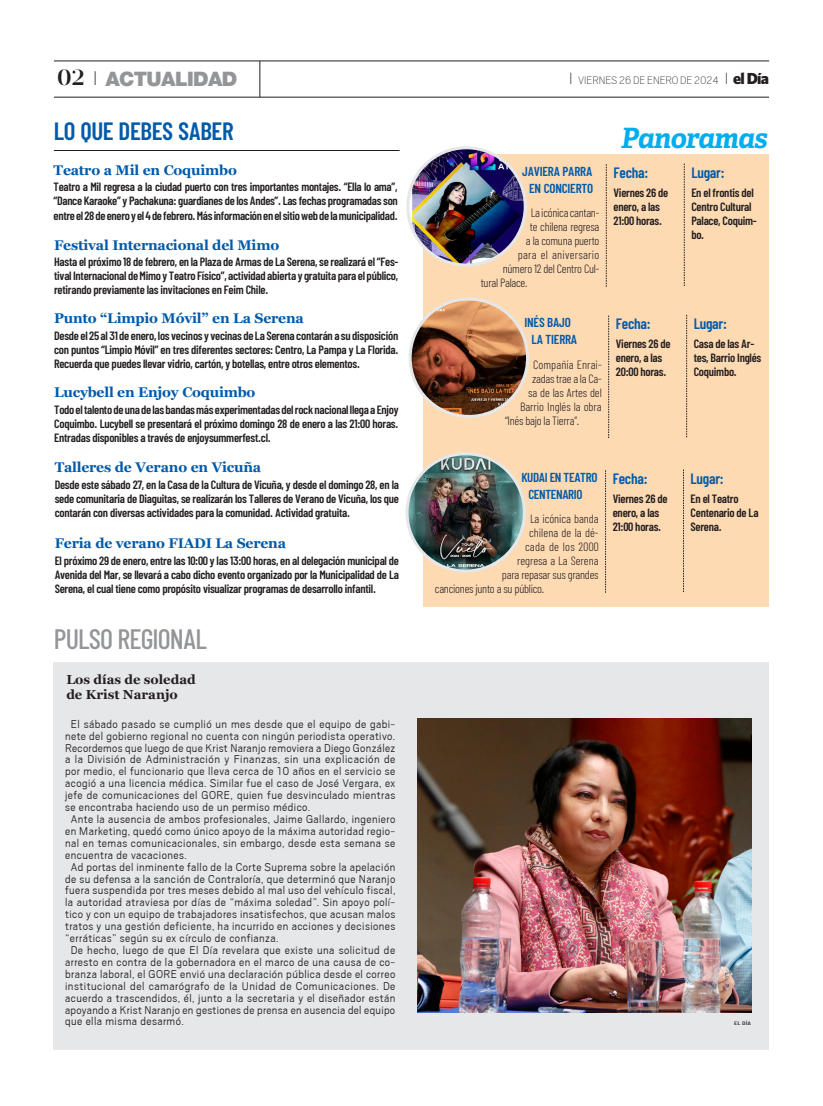
<style>
.page{position:relative;width:823px;height:1106px;background:#fff}
.page>*{position:absolute;margin:0;border:0;box-sizing:border-box;transform-origin:0 0}
.ND_SECCION_BREVES_BR{font:500 28px "Ashley";letter-spacing:-.03em;color:#939598}
.ND_SECCION_BREVES_BR-2{font:italic 700 28px "Adelle";letter-spacing:-.03em;color:#00aeef}
.ND_EPIGRAFE_PORTA{font:600 25px "Ashley";letter-spacing:-.015em;color:#015aaa}
.t1{font:900 20px "Helvetica Neue LT Std";letter-spacing:-.03em;color:#939598}
.ND_EPIGRAFE_PORTA-2{font:600 15px "Ashley";letter-spacing:-.015em;color:#015aaa}
.ND_EPIGRAFE_PORTA-3{font:700 14px "Georgia";letter-spacing:-.015em;color:#015aaa}
.ND_EPIGRAFE_PORTA-4{font:600 13px/17px "Ashley";letter-spacing:-.015em;color:#015aaa}
.ND_TITULO_BREVE{font:700 13px "Georgia";color:#231f20}
.TEXTO_BASE_2021{font:12.5px/11.9px "Scout";letter-spacing:.035em;color:#231f20;text-align:justify}
.TEXTO_DATO_NUEVO{font:600 12px/14px "Ashley";letter-spacing:-.02em;color:#231f20;text-align:justify}
.TEXTO_DATO_NUEVO-2{font:300 12px "Ashley";letter-spacing:-.02em;color:#231f20}
.TEXTO_DATO_NUEVO-3{font:300 12px "Ashley";letter-spacing:.02em;color:#231f20}
.t2{font:300 12px "Scout";color:#231f20}
.TEXTO_DATO_NUEVO-4{font:300 12px "Ashley";letter-spacing:.005em;color:#231f20}
.ND_CREDITO_DE_FOTO{font:500 5px "Ashley";color:#231f20;scale:1.5 1}
.s1{font-family:"Prumo Display W00";font-weight:600;font-size:22px;color:#231f20}
.s2{font-family:"Scout";font-weight:300;font-size:22px;color:#231f20}
.s3{font-size:18px}
.s4{font-family:"Whitney";font-weight:900;font-size:16px}
</style>
<div class="page">
<hr style="left:54px;top:97px;width:714px;height:1px;background:#231f20">
<hr style="left:259px;top:61px;width:1px;height:36px;background:#231f20">
<hr style="left:54px;top:61px;width:714px;height:1px;background:#231f20">
<div style="left:54px;top:662px;width:714px;height:387px;background:#e6e7e9"></div>
<img style="left:417px;top:718px;width:333px;height:294px">
<hr style="left:54px;top:150px;width:345px;height:1px;background:#231f20">
<div style="left:423px;top:154px;width:345px;height:453px;background:#fedab3"></div>
<img style="left:410px;top:299px;width:117px;height:117px;border-radius:59px">
<div style="left:408px;top:297px;width:120px;height:121px;border:3px solid #e6e7e9;border-radius:50%"></div>
<svg style="left:608px;top:315px;width:1px;height:123px"></svg>
<svg style="left:686px;top:315px;width:1px;height:122px"></svg>
<img style="left:407px;top:454px;width:117px;height:117px;border-radius:59px">
<div style="left:405px;top:452px;width:120px;height:120px;border:3px solid #e6e7e9;border-radius:50%"></div>
<svg style="left:605px;top:470px;width:1px;height:122px"></svg>
<img style="left:412px;top:150px;width:113px;height:115px">
<div style="left:406px;top:146px;width:120px;height:120px;border:3px solid #e6e7e9;border-radius:50%"></div>
<svg style="left:605px;top:164px;width:1px;height:123px"></svg>
<svg style="left:683px;top:164px;width:1px;height:122px"></svg>
<p class="t1" style="left:57px;top:67px;width:181px"><span class="s1">02</span> <span class="s2">I</span> ACTUALIDAD</p>
<p class="t2" style="left:569px;top:75px;width:201px"><span class="s3">I</span> VIERNES 26 DE ENERO DE 2024 <span class="s3">I</span> <span class="s4">el Día</span></p>
<p class="ND_EPIGRAFE_PORTA" style="left:54px;top:115px;width:181px">LO QUE DEBES SABER</p>
<p class="ND_EPIGRAFE_PORTA-3" style="left:54px;top:161px;width:185px">Teatro a Mil en Coquimbo</p>
<p class="TEXTO_DATO_NUEVO" style="left:54px;top:180px;width:345px">Teatro a Mil regresa a la ciudad puerto con tres importantes montajes. “Ella lo ama”, “Dance Karaoke” y Pachakuna: guardianes de los Andes”. Las fechas programadas son entre el 28 de enero y el 4 de febrero. Más información en el sitio web de la municipalidad.</p>
<p class="ND_EPIGRAFE_PORTA-3" style="left:54px;top:236px;width:226px">Festival Internacional del Mimo</p>
<p class="TEXTO_DATO_NUEVO" style="left:54px;top:255px;width:345px">Hasta el próximo 18 de febrero, en la Plaza de Armas de La Serena, se realizará el “Fes&shy;tival Internacional de Mimo y Teatro Físico”, actividad abierta y gratuita para el público, retirando previamente las invitaciones en Feim Chile.</p>
<p class="ND_EPIGRAFE_PORTA-3" style="left:54px;top:309px;width:251px">Punto “Limpio Móvil” en La Serena</p>
<p class="TEXTO_DATO_NUEVO" style="left:54px;top:328px;width:345px">Desde el 25 al 31 de enero, los vecinos y vecinas de La Serena contarán a su disposición con puntos “Limpio Móvil” en tres diferentes sectores: Centro, La Pampa y La Florida.<br>Recuerda que puedes llevar vidrio, cartón, y botellas, entre otros elementos.</p>
<p class="ND_EPIGRAFE_PORTA-3" style="left:54px;top:383px;width:203px">Lucybell en Enjoy Coquimbo</p>
<p class="TEXTO_DATO_NUEVO" style="left:54px;top:402px;width:345px">Todo el talento de una de las bandas más experimentadas del rock nacional llega a Enjoy Coquimbo. Lucybell se presentará el próximo domingo 28 de enero a las 21:00 horas.<br>Entradas disponibles a través de enjoysummerfest.cl.</p>
<p class="ND_EPIGRAFE_PORTA-3" style="left:55px;top:458px;width:208px">Talleres de Verano en Vicuña</p>
<p class="TEXTO_DATO_NUEVO" style="left:55px;top:477px;width:345px">Desde este sábado 27, en la Casa de la Cultura de Vicuña, y desde el domingo 28, en la sede comunitaria de Diaguitas, se realizarán los Talleres de Verano de Vicuña, los que contarán con diversas actividades para la comunidad. Actividad gratuita.</p>
<p class="ND_EPIGRAFE_PORTA-3" style="left:55px;top:534px;width:233px">Feria de verano FIADI La Serena</p>
<p class="TEXTO_DATO_NUEVO" style="left:55px;top:553px;width:345px">El próximo 29 de enero, entre las 10:00 y las 13:00 horas, en al delegación municipal de Avenida del Mar, se llevará a cabo dicho evento organizado por la Municipalidad de La Serena, el cual tiene como propósito visualizar programas de desarrollo infantil.</p>
<p class="ND_SECCION_BREVES_BR" style="left:54px;top:622px;width:154px">PULSO REGIONAL</p>
<p class="ND_TITULO_BREVE" style="left:66px;top:671px;width:131px">Los días de soledad</p>
<p class="ND_TITULO_BREVE" style="left:66px;top:686px;width:113px">de Krist Naranjo</p>
<p class="TEXTO_BASE_2021" style="left:65px;top:718px;width:332px;text-indent:6px">El sábado pasado se cumplió un mes desde que el equipo de gabi&shy;nete del gobierno regional no cuenta con ningún periodista operativo.<br>Recordemos que luego de que Krist Naranjo removiera a Diego González a la División de Administración y Finanzas, sin una explicación de por medio, el funcionario que lleva cerca de 10 años en el servicio se acogió a una licencia médica. Similar fue el caso de José Vergara, ex jefe de comunicaciones del GORE, quien fue desvinculado mientras se encontraba haciendo uso de un permiso médico.</p>
<p class="TEXTO_BASE_2021" style="left:65px;top:813px;width:331px;text-indent:6px">Ante la ausencia de ambos profesionales, Jaime Gallardo, ingeniero en Marketing, quedó como único apoyo de la máxima autoridad regio&shy;nal en temas comunicacionales, sin embargo, desde esta semana se encuentra de vacaciones.</p>
<p class="TEXTO_BASE_2021" style="left:65px;top:861px;width:331px;text-indent:6px">Ad portas del inminente fallo de la Corte Suprema sobre la apelación de su defensa a la sanción de Contraloría, que determinó que Naranjo fuera suspendida por tres meses debido al mal uso del vehículo fiscal, la autoridad atraviesa por días de “máxima soledad”. Sin apoyo polí&shy;tico y con un equipo de trabajadores insatisfechos, que acusan malos tratos y una gestión deficiente, ha incurrido en acciones y decisiones “erráticas” según su ex círculo de confianza.</p>
<p class="TEXTO_BASE_2021" style="left:65px;top:944px;width:331px;text-indent:6px">De hecho, luego de que El Día revelara que existe una solicitud de arresto en contra de la gobernadora en el marco de una causa de co&shy;branza laboral, el GORE envió una declaración pública desde el correo institucional del camarógrafo de la Unidad de Comunicaciones. De acuerdo a trascendidos, él, junto a la secretaria y el diseñador están apoyando a Krist Naranjo en gestiones de prensa en ausencia del equipo que ella misma desarmó.</p>
<p class="ND_EPIGRAFE_PORTA-4" style="left:522px;top:162px;width:73px;text-align:center">JAVIERA PARRA<br>EN CONCIERTO</p>
<p class="TEXTO_DATO_NUEVO-2" style="left:530px;top:205px;width:70px">La icónica cantan-</p>
<p class="TEXTO_DATO_NUEVO-2" style="left:529px;top:219px;width:71px">te chilena regresa</p>
<p class="TEXTO_DATO_NUEVO-2" style="left:525px;top:233px;width:75px">a la comuna puerto</p>
<p class="TEXTO_DATO_NUEVO-3" style="left:517px;top:247px;width:83px">para el aniversario</p>
<p class="TEXTO_DATO_NUEVO-2" style="left:502px;top:261px;width:98px">número 12 del Centro Cul-</p>
<p class="TEXTO_DATO_NUEVO-2" style="left:480px;top:275px;width:48px">tural Palace.</p>
<p class="ND_EPIGRAFE_PORTA-4" style="left:524px;top:313px;width:48px">INÉS BAJO</p>
<p class="ND_EPIGRAFE_PORTA-4" style="left:531px;top:330px;width:47px">LA TIERRA</p>
<p class="TEXTO_DATO_NUEVO-4" style="left:533px;top:357px;width:70px">Compañía Enrai-</p>
<p class="TEXTO_DATO_NUEVO-2" style="left:532px;top:371px;width:71px">zadas trae a la Ca-</p>
<p class="TEXTO_DATO_NUEVO-2" style="left:528px;top:385px;width:75px">sa de las Artes del</p>
<p class="TEXTO_DATO_NUEVO-2" style="left:520px;top:399px;width:83px">Barrio Inglés la obra</p>
<p class="TEXTO_DATO_NUEVO-2" style="left:505px;top:413px;width:75px">“Inés bajo la Tierra”.</p>
<p class="ND_SECCION_BREVES_BR-2" style="left:620px;top:120px;width:148px">Panoramas</p>
<p class="ND_EPIGRAFE_PORTA-2" style="left:613px;top:163px;width:36px">Fecha:</p>
<p class="ND_EPIGRAFE_PORTA-2" style="left:691px;top:163px;width:35px">Lugar:</p>
<p class="TEXTO_DATO_NUEVO" style="left:613px;top:185px;width:56px;text-align:left">Viernes 26 de enero, a las<br>21:00 horas.</p>
<p class="TEXTO_DATO_NUEVO" style="left:691px;top:185px;width:67px;text-align:left">En el frontis del<br>Centro Cultural<br>Palace, Coquim&shy;bo.</p>
<p class="ND_EPIGRAFE_PORTA-2" style="left:615px;top:314px;width:36px">Fecha:</p>
<p class="ND_EPIGRAFE_PORTA-2" style="left:693px;top:314px;width:35px">Lugar:</p>
<p class="TEXTO_DATO_NUEVO" style="left:615px;top:337px;width:56px;text-align:left">Viernes 26 de enero, a las<br>20:00 horas.</p>
<p class="TEXTO_DATO_NUEVO" style="left:693px;top:337px;width:69px;text-align:left">Casa de las Ar&shy;tes, Barrio Inglés<br>Coquimbo.</p>
<p class="ND_EPIGRAFE_PORTA-4" style="left:528px;top:468px;width:71px;text-indent:-7px">KUDAI EN TEATRO<br>CENTENARIO</p>
<p class="TEXTO_DATO_NUEVO-2" style="left:529px;top:511px;width:70px">La icónica banda</p>
<p class="TEXTO_DATO_NUEVO-4" style="left:528px;top:525px;width:71px">chilena de la dé-</p>
<p class="TEXTO_DATO_NUEVO-3" style="left:524px;top:539px;width:75px">cada de los 2000</p>
<p class="TEXTO_DATO_NUEVO-2" style="left:516px;top:553px;width:83px">regresa a La Serena</p>
<p class="TEXTO_DATO_NUEVO-2" style="left:501px;top:567px;width:98px">para repasar sus grandes</p>
<p class="TEXTO_DATO_NUEVO-2" style="left:434px;top:581px;width:111px">canciones junto a su público.</p>
<p class="ND_EPIGRAFE_PORTA-2" style="left:612px;top:469px;width:36px">Fecha:</p>
<p class="ND_EPIGRAFE_PORTA-2" style="left:690px;top:469px;width:35px">Lugar:</p>
<p class="TEXTO_DATO_NUEVO" style="left:612px;top:491px;width:56px;text-align:left">Viernes 26 de enero, a las<br>21:00 horas.</p>
<p class="TEXTO_DATO_NUEVO" style="left:690px;top:491px;width:69px;text-align:left">En el Teatro<br>Centenario de La<br>Serena.</p>
<p class="ND_CREDITO_DE_FOTO" style="left:733px;top:1020px;width:13px">EL DÍA</p>
</div>
